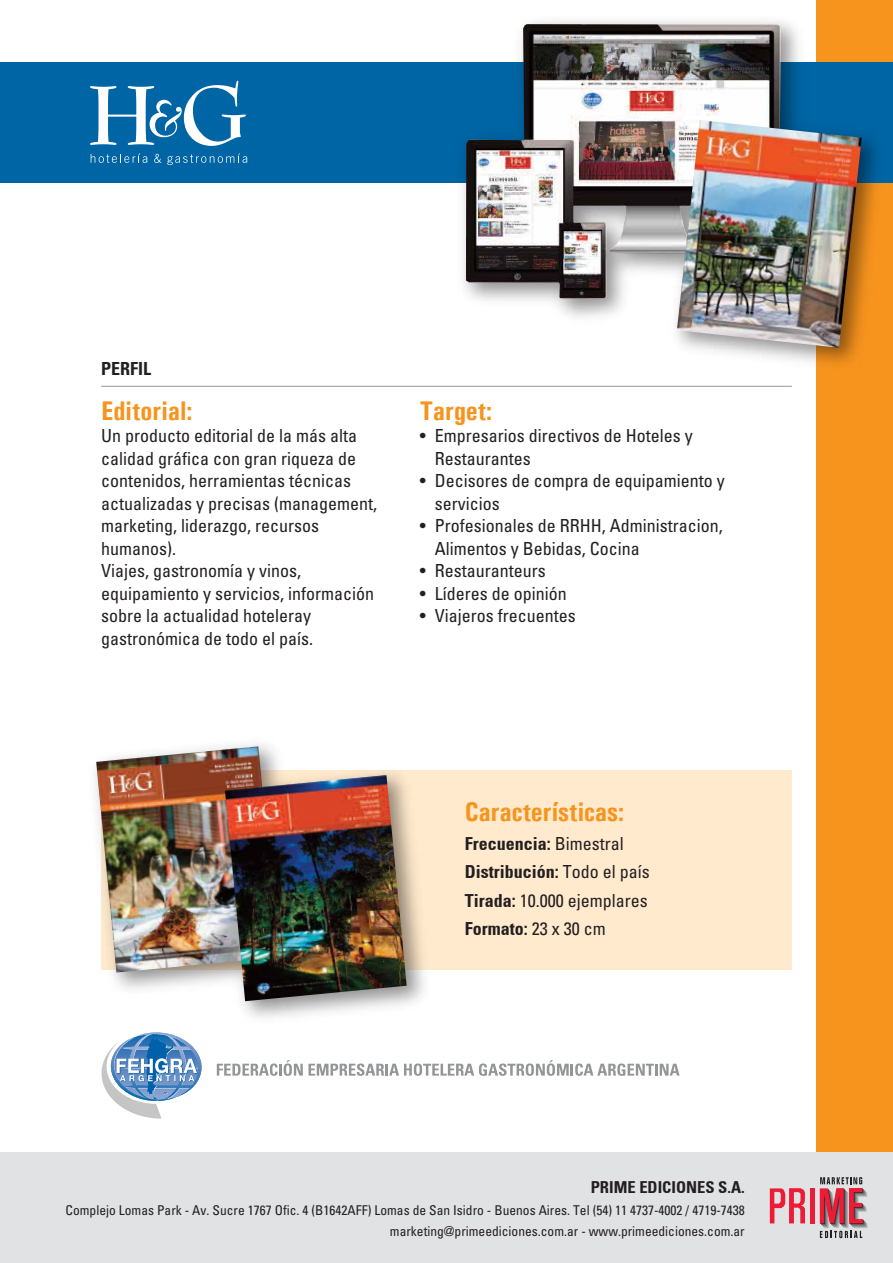
<style>
.page{position:relative;width:893px;height:1263px;background:#fff}
.page>*{position:absolute;margin:0;border:0;box-sizing:border-box;transform-origin:0 0}
.t1{font:700 27px "Univers Condensed";color:#f7941e}
.t2{font:condensed 18px/22.5px "Univers";color:#231f20}
.t3{font:700 condensed 18px "Univers LT Std";color:#231f20}
.t4{font:700 condensed 16.5px "Univers";color:#231f20}
.t5{font:condensed 13.5px/21px "Univers";color:#231f20;text-align:right}
.s1{font-weight:700}
</style>
<div class="page">
<div style="left:816px;top:0;width:77px;height:1183px;background:#f7941e"></div>
<div style="left:0;top:1152px;width:893px;height:111px;background:#e1e2e3"></div>
<svg style="left:820px;top:1177px;width:48px;height:61px"></svg>
<svg style="left:770px;top:1188px;width:35px;height:35px"></svg>
<div style="left:810px;top:1188px;width:5px;height:35px;background:#ed1b35"></div>
<div style="left:101px;top:770px;width:691px;height:199px;background:#ffeacd"></div>
<div style="left:0;top:63px;width:893px;height:120px;background:#0065a4"></div>
<img style="left:449px;top:21px;width:444px;height:343px">
<img style="left:466px;top:24px;width:315px;height:275px">
<img style="left:677px;top:120px;width:185px;height:228px">
<hr style="left:101px;top:386px;width:691px;height:1px;background:#939598">
<img style="left:96px;top:746px;width:183px;height:226px">
<img style="left:225px;top:775px;width:182px;height:226px">
<svg style="left:90px;top:81px;width:156px;height:65px"></svg>
<svg style="left:91px;top:153px;width:56px;height:10px"></svg>
<svg style="left:154px;top:154px;width:7px;height:9px"></svg>
<svg style="left:167px;top:153px;width:80px;height:12px"></svg>
<svg style="left:217px;top:1060px;width:86px;height:16px"></svg>
<svg style="left:309px;top:1060px;width:371px;height:16px"></svg>
<svg style="left:101px;top:1032px;width:101px;height:87px"></svg>
<p class="t3" style="left:101px;top:357px;width:52px">PERFIL</p>
<h1 class="t1" style="left:101px;top:394px;width:93px">Editorial:</h1>
<p class="t2" style="left:101px;top:424px;width:277px">Un producto editorial de la más alta calidad gráfica con gran riqueza de contenidos, herramientas técnicas actualizadas y precisas (management, marketing, liderazgo, recursos humanos).<br>Viajes, gastronomía y vinos, equipamiento y servicios, información sobre la actualidad hoteleray gastronómica de todo el país.</p>
<h1 class="t1" style="left:420px;top:394px;width:74px">Target:</h1>
<p class="t2" style="left:420px;top:424px;width:7px">•</p>
<p class="t2" style="left:420px;top:469px;width:7px">•</p>
<p class="t2" style="left:420px;top:514px;width:7px">•</p>
<p class="t2" style="left:420px;top:559px;width:7px;text-align:justify">• • •</p>
<p class="t2" style="left:435px;top:424px;width:291px">Empresarios directivos de Hoteles y<br>Restaurantes<br>Decisores de compra de equipamiento y servicios<br>Profesionales de RRHH, Administracion,<br>Alimentos y Bebidas, Cocina<br>Restauranteurs<br>Líderes de opinión<br>Viajeros frecuentes</p>
<h1 class="t1" style="left:465px;top:796px;width:161px">Características:</h1>
<p class="t2" style="left:465px;top:829px;width:186px;line-height:28.5px"><span class="s1">Frecuencia:</span> Bimestral<br><span class="s1">Distribución:</span> Todo el país<br><span class="s1">Tirada:</span> 10.000 ejemplares<br><span class="s1">Formato:</span> 23 x 30 cm</p>
<p class="t4" style="left:591px;top:1177px;width:156px">PRIME EDICIONES S.A.</p>
<p class="t5" style="left:66px;top:1200px;width:681px">Complejo Lomas Park - Av. Sucre 1767 Ofic. 4 (B1642AFF) Lomas de San Isidro - Buenos Aires. Tel (54) 11 4737-4002 / 4719-7438 marketing@primeediciones.com.ar - www.primeediciones.com.ar</p>
</div>
